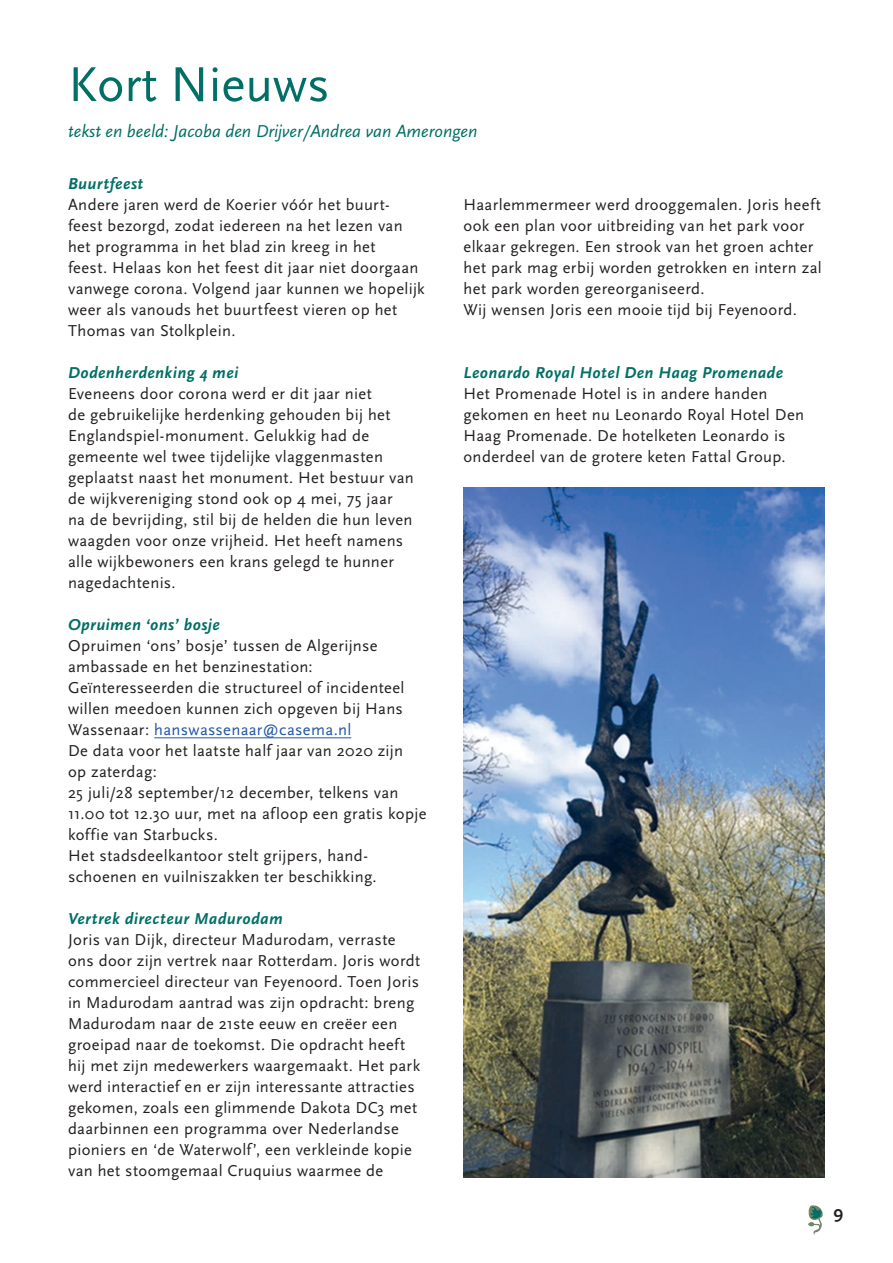
<style>
.page{position:relative;width:893px;height:1263px;background:#fff}
.page>*{position:absolute;margin:0;border:0;box-sizing:border-box;transform-origin:0 0}
.t1{font:51px "Scala Sans";color:#016f66}
.t2{font:italic 18px "Scala Sans";color:#016f66}
.t3{font:700 18px "Scala Sans";color:#231f20}
.t4{font:16.5px/21px "Scala Sans";letter-spacing:.02em;color:#231f20}
.t5{font:italic 700 16.5px "Scala Sans";letter-spacing:.025em;color:#016f66}
.s1{color:#2155a5}
</style>
<div class="page">
<svg style="left:808px;top:1205px;width:15px;height:30px"></svg>
<img style="left:463px;top:487px;width:362px;height:690px">
<hr style="left:154px;top:737px;width:197px;height:1px;background:#2155a5">
<h1 class="t1" style="left:68px;top:57px;width:263px">Kort Nieuws</h1>
<p class="t2" style="left:68px;top:122px;width:411px">tekst en beeld: Jacoba den Drijver/Andrea van Amerongen</p>
<p class="t5" style="left:68px;top:175px;width:77px">Buurtfeest</p>
<p class="t4" style="left:68px;top:194px;width:358px">Andere jaren werd de Koerier vóór het buurt&shy;feest bezorgd, zodat iedereen na het lezen van het programma in het blad zin kreeg in het<br>feest. Helaas kon het feest dit jaar niet doorgaan vanwege corona. Volgend jaar kunnen we hopelijk weer als vanouds het buurtfeest vieren op het Thomas van Stolkplein.</p>
<p class="t5" style="left:68px;top:364px;width:172px">Dodenherdenking 4 mei</p>
<p class="t4" style="left:68px;top:383px;width:347px">Eveneens door corona werd er dit jaar niet<br>de gebruikelijke herdenking gehouden bij het Englandspiel-monument. Gelukkig had de gemeente wel twee tijdelijke vlaggenmasten geplaatst naast het monument. Het bestuur van de wijkvereniging stond ook op 4 mei, 75 jaar na de bevrijding, stil bij de helden die hun leven waagden voor onze vrijheid. Het heeft namens alle wijkbewoners een krans gelegd te hunner nagedachtenis.</p>
<p class="t5" style="left:68px;top:616px;width:153px">Opruimen ‘ons’ bosje</p>
<p class="t4" style="left:68px;top:636px;width:360px">Opruimen ‘ons’ bosje’ tussen de Algerijnse ambassade en het benzinestation:<br>Geïnteresseerden die structureel of incidenteel willen meedoen kunnen zich opgeven bij Hans Wassenaar: <span class="s1">hanswassenaar@casema.nl<br></span>De data voor het laatste half jaar van 2020 zijn<br>op zaterdag:<br>25 juli/28 september/12 december, telkens van 11.00 tot 12.30 uur, met na afloop een gratis kopje koffie van Starbucks.<br>Het stadsdeelkantoor stelt grijpers, hand&shy;schoenen en vuilniszakken ter beschikking.</p>
<p class="t5" style="left:68px;top:910px;width:216px">Vertrek directeur Madurodam</p>
<p class="t4" style="left:68px;top:930px;width:354px">Joris van Dijk, directeur Madurodam, verraste ons door zijn vertrek naar Rotterdam. Joris wordt commercieel directeur van Feyenoord. Toen Joris in Madurodam aantrad was zijn opdracht: breng Madurodam naar de 21ste eeuw en creëer een groeipad naar de toekomst. Die opdracht heeft hij met zijn medewerkers waargemaakt. Het park werd interactief en er zijn interessante attracties gekomen, zoals een glimmende Dakota DC3 met daarbinnen een programma over Nederlandse pioniers en ‘de Waterwolf’, een verkleinde kopie van het stoomgemaal Cruquius waarmee de</p>
<p class="t4" style="left:463px;top:195px;width:360px">Haarlemmermeer werd drooggemalen. Joris heeft ook een plan voor uitbreiding van het park voor elkaar gekregen. Een strook van het groen achter het park mag erbij worden getrokken en intern zal het park worden gereorganiseerd.<br>Wij wensen Joris een mooie tijd bij Feyenoord.</p>
<p class="t5" style="left:463px;top:364px;width:321px">Leonardo Royal Hotel Den Haag Promenade</p>
<p class="t4" style="left:463px;top:384px;width:342px">Het Promenade Hotel is in andere handen gekomen en heet nu Leonardo Royal Hotel Den Haag Promenade. De hotelketen Leonardo is onderdeel van de grotere keten Fattal Group.</p>
<p class="t3" style="left:833px;top:1202px;width:11px">9</p>
</div>
